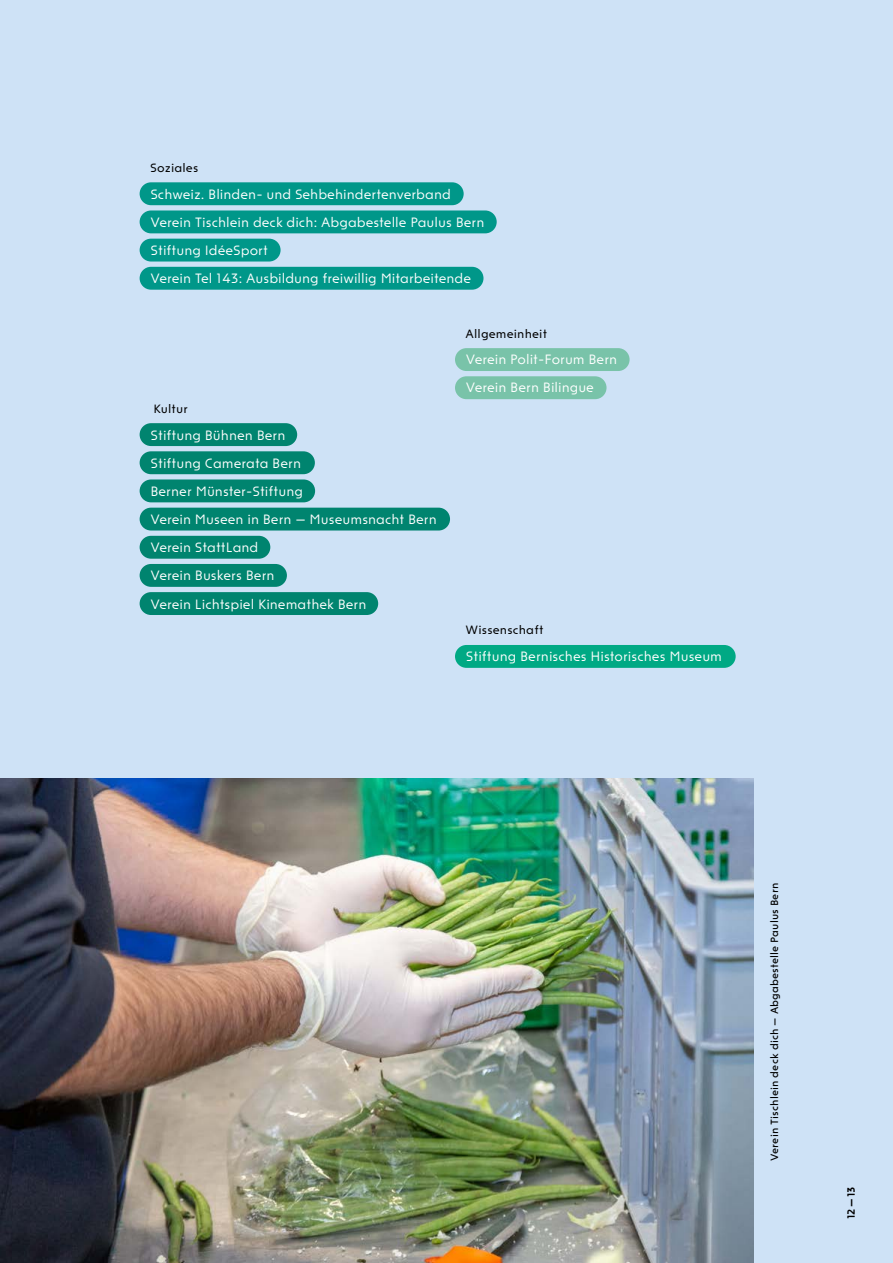
<style>
.page{position:relative;width:893px;height:1263px;background:#cee2f6}
.page>*{position:absolute;margin:0;border:0;box-sizing:border-box;transform-origin:0 0}
.t1{font:300 13.5px/28.2px "Funkis C.2";color:#fff}
.t2{font:12px "Funkis C.2";letter-spacing:.01em;color:#000}
.t3{font:500 10.5px "Funkis C.2";letter-spacing:.01em;color:#000}
.t4{font:700 10.5px "Funkis C.2";color:#000}
</style>
<div class="page">
<img style="left:0;top:778px;width:753px;height:485px">
<div style="left:455px;top:645px;width:281px;height:23px;background:#00a984;border-radius:11px"></div>
<div style="left:140px;top:423px;width:157px;height:23px;background:#00846f;border-radius:11px"></div>
<div style="left:140px;top:451px;width:175px;height:23px;background:#00846f;border-radius:11px"></div>
<div style="left:140px;top:479px;width:175px;height:23px;background:#00846f;border-radius:11px"></div>
<div style="left:140px;top:508px;width:310px;height:22px;background:#00846f;border-radius:11px"></div>
<div style="left:140px;top:536px;width:130px;height:23px;background:#00846f;border-radius:11px"></div>
<div style="left:140px;top:564px;width:147px;height:23px;background:#00846f;border-radius:11px"></div>
<div style="left:140px;top:592px;width:238px;height:23px;background:#00846f;border-radius:11px"></div>
<div style="left:455px;top:348px;width:175px;height:23px;background:#79c3a9;border-radius:11px"></div>
<div style="left:455px;top:376px;width:151px;height:23px;background:#79c3a9;border-radius:11px"></div>
<div style="left:140px;top:182px;width:324px;height:23px;background:#009789;border-radius:11px"></div>
<div style="left:140px;top:210px;width:357px;height:23px;background:#009789;border-radius:11px"></div>
<div style="left:140px;top:239px;width:141px;height:22px;background:#009789;border-radius:11px"></div>
<div style="left:140px;top:267px;width:343px;height:23px;background:#009789;border-radius:11px"></div>
<p class="t2" style="left:150px;top:160px;width:50px">Soziales</p>
<p class="t1" style="left:150px;top:180px;width:336px">Schweiz. Blinden- und Sehbehindertenverband Verein Tischlein deck dich: Abgabestelle Paulus Bern Stiftung IdéeSport<br>Verein Tel 143: Ausbildung freiwillig Mitarbeitende</p>
<p class="t2" style="left:153px;top:401px;width:36px">Kultur</p>
<p class="t1" style="left:150px;top:421px;width:288px">Stiftung Bühnen Bern<br>Stiftung Camerata Bern<br>Berner Münster-Stiftung<br>Verein Museen in Bern – Museumsnacht Bern<br>Verein StattLand<br>Verein Buskers Bern<br>Verein Lichtspiel Kinemathek Bern</p>
<p class="t2" style="left:466px;top:326px;width:83px">Allgemeinheit</p>
<p class="t1" style="left:466px;top:346px;width:153px">Verein Polit-Forum Bern<br>Verein Bern Bilingue</p>
<p class="t2" style="left:466px;top:623px;width:79px">Wissenschaft</p>
<p class="t1" style="left:466px;top:643px;width:258px">Stiftung Bernisches Historisches Museum</p>
<p class="t3" style="left:768px;top:1161px;width:280px;rotate:-90deg">Verein Tischlein deck dich – Abgabestelle Paulus Bern</p>
<p class="t4" style="left:845px;top:1219px;width:34px;rotate:-90deg">12–13</p>
</div>
